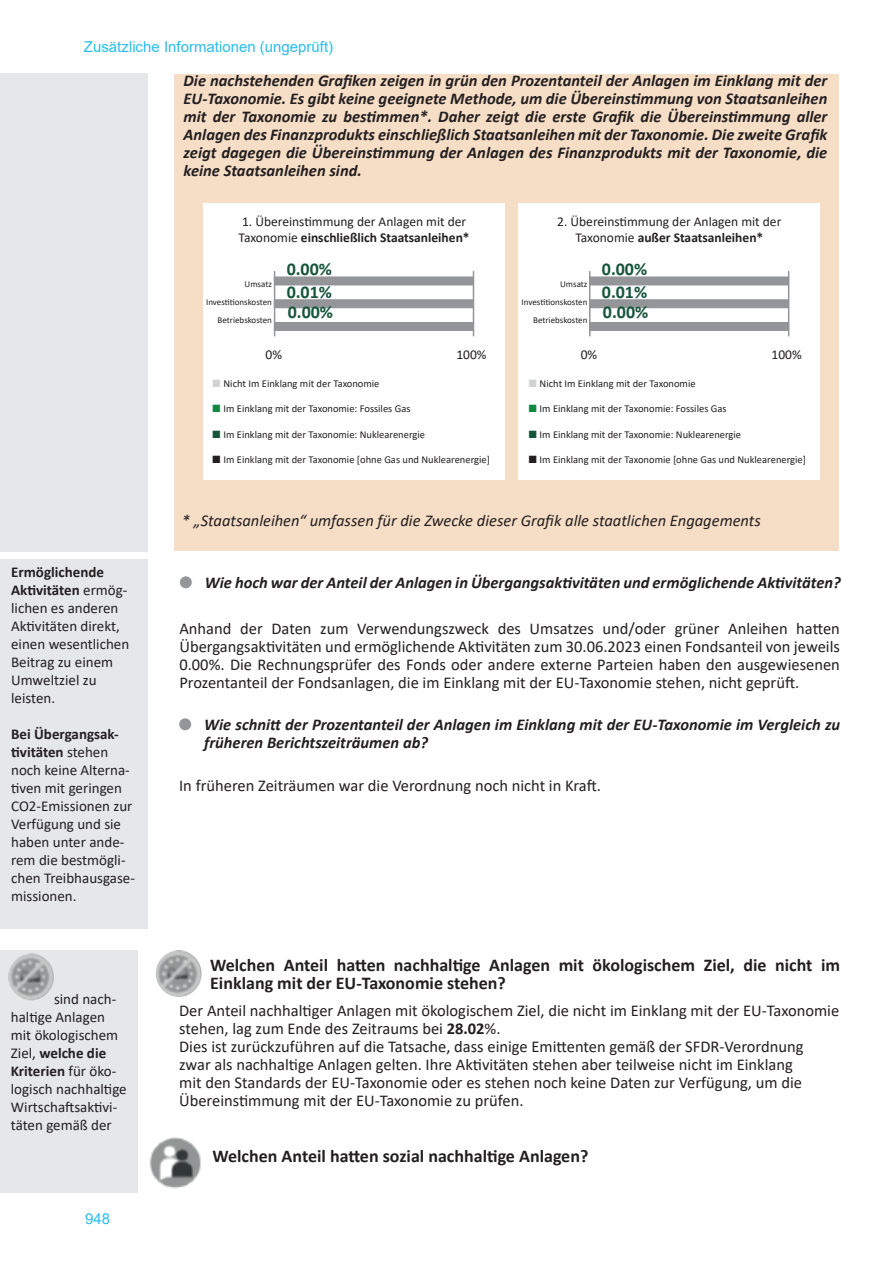
<style>
.page{position:relative;width:893px;height:1263px;background:#fff}
.page>*{position:absolute;margin:0;border:0;box-sizing:border-box;transform-origin:0 0}
.t1{font:700 18px/18px "Calibri";color:#231f20}
.t2{font:700 18px/23.1px "Calibri";color:#17553b}
.t3{font:16.5px/18px "Calibri";color:#231f20;text-align:justify}
.t4{font:italic 700 16.5px/18px "Calibri";color:#231f20;text-align:justify}
.t5{font:italic 16.5px "Calibri";color:#231f20}
.t6{font:15px/18px "Calibri";color:#231f20}
.t7{font:15px "Arial";color:#2bbcee}
.t8{font:13.5px/16.2px "Calibri";color:#231f20}
.t9{font:10.5px "Calibri";color:#231f20}
.t10{font:9px/18px "Calibri";color:#231f20;text-align:right}
.s1{font-weight:700}
.s2{color:#d1d2d4}
.s3{color:#138842}
.s4{color:#17553b}
.s5{color:#939598}
</style>
<div class="page">
<div style="left:174px;top:74px;width:665px;height:477px;background:#f6ddc6"></div>
<div style="left:0;top:73px;width:148px;height:479px;background:#e6e7e9"></div>
<div style="left:203px;top:203px;width:302px;height:276px;background:#fff"></div>
<hr style="left:274px;top:271px;width:1px;height:65px;background:#939598">
<hr style="left:473px;top:271px;width:1px;height:65px;background:#939598">
<div style="left:274px;top:276px;width:199px;height:9px;background:#939598"></div>
<div style="left:274px;top:299px;width:199px;height:9px;background:#939598"></div>
<div style="left:274px;top:322px;width:199px;height:9px;background:#939598"></div>
<div style="left:519px;top:203px;width:301px;height:276px;background:#fff"></div>
<hr style="left:589px;top:271px;width:1px;height:65px;background:#939598">
<hr style="left:788px;top:271px;width:1px;height:65px;background:#939598">
<div style="left:589px;top:276px;width:200px;height:9px;background:#939598"></div>
<div style="left:589px;top:299px;width:200px;height:9px;background:#939598"></div>
<div style="left:589px;top:322px;width:200px;height:9px;background:#939598"></div>
<div style="left:0;top:559px;width:148px;height:370px;background:#e6e7e9"></div>
<div style="left:0;top:950px;width:138px;height:242px;background:#e6e7e9"></div>
<img style="left:8px;top:953px;width:46px;height:47px">
<img style="left:149px;top:1137px;width:52px;height:52px">
<img style="left:156px;top:950px;width:46px;height:47px">
<p class="t7" style="left:84px;top:37px;width:251px">Zusätzliche Informationen (ungeprüft)</p>
<p class="t4" style="left:184px;top:71px;width:645px">Die nachstehenden Grafiken zeigen in grün den Prozentanteil der Anlagen im Einklang mit der EU-Taxonomie. Es gibt keine geeignete Methode, um die Übereinstimmung von Staatsanleihen mit der Taxonomie zu bestimmen*. Daher zeigt die erste Grafik die Übereinstimmung aller Anlagen des Finanzprodukts einschließlich Staatsanleihen mit der Taxonomie. Die zweite Grafik zeigt dagegen die Übereinstimmung der Anlagen des Finanzprodukts mit der Taxonomie, die keine Staatsanleihen sind.</p>
<p class="t8" style="left:239px;top:213px;width:233px">1. Übereinstimmung der Anlagen mit der<br>Taxonomie <span class="s1">einschließlich Staatsanleihen*</span></p>
<p class="t10" style="left:206px;top:274px;width:67px">Umsatz<br>Investitionskosten<br>Betriebskosten</p>
<p class="t8" style="left:266px;top:346px;width:18px">0%</p>
<p class="t8" style="left:456px;top:346px;width:32px">100%</p>
<p class="t9" style="left:213px;top:376px;width:168px"><span class="s2">■</span> Nicht Im Einklang mit der Taxonomie</p>
<p class="t9" style="left:213px;top:401px;width:199px"><span class="s3">■</span> Im Einklang mit der Taxonomie: Fossiles Gas</p>
<p class="t9" style="left:213px;top:427px;width:214px"><span class="s4">■</span> Im Einklang mit der Taxonomie: Nuklearenergie</p>
<p class="t9" style="left:213px;top:452px;width:279px">■ Im Einklang mit der Taxonomie [ohne Gas und Nuklearenergie]</p>
<p class="t8" style="left:557px;top:213px;width:226px;text-align:center">2. Übereinstimmung der Anlagen mit der<br>Taxonomie <span class="s1">außer Staatsanleihen*</span></p>
<p class="t10" style="left:522px;top:274px;width:67px">Umsatz<br>Investitionskosten<br>Betriebskosten</p>
<p class="t8" style="left:581px;top:346px;width:18px">0%</p>
<p class="t8" style="left:772px;top:346px;width:32px">100%</p>
<p class="t9" style="left:529px;top:376px;width:168px"><span class="s2">■</span> Nicht Im Einklang mit der Taxonomie</p>
<p class="t9" style="left:529px;top:401px;width:199px"><span class="s3">■</span> Im Einklang mit der Taxonomie: Fossiles Gas</p>
<p class="t9" style="left:529px;top:427px;width:214px"><span class="s4">■</span> Im Einklang mit der Taxonomie: Nuklearenergie</p>
<p class="t9" style="left:529px;top:452px;width:279px">■ Im Einklang mit der Taxonomie [ohne Gas und Nuklearenergie]</p>
<p class="t2" style="left:287px;top:257px;width:47px">0.00%<br>0.01%</p>
<p class="t2" style="left:288px;top:301px;width:47px">0.00%</p>
<p class="t2" style="left:602px;top:257px;width:47px">0.00%<br>0.01%</p>
<p class="t2" style="left:603px;top:301px;width:47px">0.00%</p>
<p class="t6" style="left:11px;top:563px;width:120px"><span class="s1">Ermöglichende<br>Aktivitäten</span> ermög&shy;lichen es anderen<br>Aktivitäten direkt, einen wesentlichen<br>Beitrag zu einem<br>Umweltziel zu leisten.</p>
<p class="t6" style="left:11px;top:725px;width:125px"><span class="s1">Bei Übergangsak&shy;tivitäten</span> stehen noch keine Alterna&shy;tiven mit geringen<br>CO2-Emissionen zur<br>Verfügung und sie haben unter ande&shy;rem die bestmögli&shy;chen Treibhausgase&shy;missionen.</p>
<p class="t6" style="left:11px;top:989px;width:117px;text-indent:43px">sind nach&shy;haltige Anlagen mit ökologischem<br>Ziel, <span class="s1">welche die<br>Kriterien</span> für öko&shy;logisch nachhaltige<br>Wirtschaftsaktivi&shy;täten gemäß der</p>
<p class="t7" style="left:85px;top:1208px;width:27px">948</p>
<p class="t5" style="left:182px;top:509px;width:580px">* „Staatsanleihen“ umfassen für die Zwecke dieser Grafik alle staatlichen Engagements</p>
<p class="t4" style="left:179px;top:573px;width:663px"><span class="s5">●</span> Wie hoch war der Anteil der Anlagen in Übergangsaktivitäten und ermöglichende Aktivitäten?</p>
<p class="t3" style="left:179px;top:619px;width:662px">Anhand der Daten zum Verwendungszweck des Umsatzes und/oder grüner Anleihen hatten Übergangsaktivitäten und ermöglichende Aktivitäten zum 30.06.2023 einen Fondsanteil von jeweils 0.00%. Die Rechnungsprüfer des Fonds oder andere externe Parteien haben den ausgewiesenen Prozentanteil der Fondsanlagen, die im Einklang mit der EU-Taxonomie stehen, nicht geprüft.</p>
<p class="t4" style="left:204px;top:715px;width:637px;text-indent:-26px"><span class="s5">●</span> Wie schnitt der Prozentanteil der Anlagen im Einklang mit der EU-Taxonomie im Vergleich zu früheren Berichtszeiträumen ab?</p>
<p class="t3" style="left:179px;top:776px;width:423px">In früheren Zeiträumen war die Verordnung noch nicht in Kraft.</p>
<p class="t1" style="left:210px;top:956px;width:631px">Welchen Anteil hatten nachhaltige Anlagen mit ökologischem Ziel, die nicht im<br>Einklang mit der EU-Taxonomie stehen?</p>
<p class="t3" style="left:179px;top:1001px;width:662px;text-align:left">Der Anteil nachhaltiger Anlagen mit ökologischem Ziel, die nicht im Einklang mit der EU-Taxonomie stehen, lag zum Ende des Zeitraums bei <span class="s1">28.02</span>%.<br>Dies ist zurückzuführen auf die Tatsache, dass einige Emittenten gemäß der SFDR-Verordnung<br>zwar als nachhaltige Anlagen gelten. Ihre Aktivitäten stehen aber teilweise nicht im Einklang<br>mit den Standards der EU-Taxonomie oder es stehen noch keine Daten zur Verfügung, um die Übereinstimmung mit der EU-Taxonomie zu prüfen.</p>
<p class="t1" style="left:212px;top:1147px;width:377px">Welchen Anteil hatten sozial nachhaltige Anlagen?</p>
</div>
